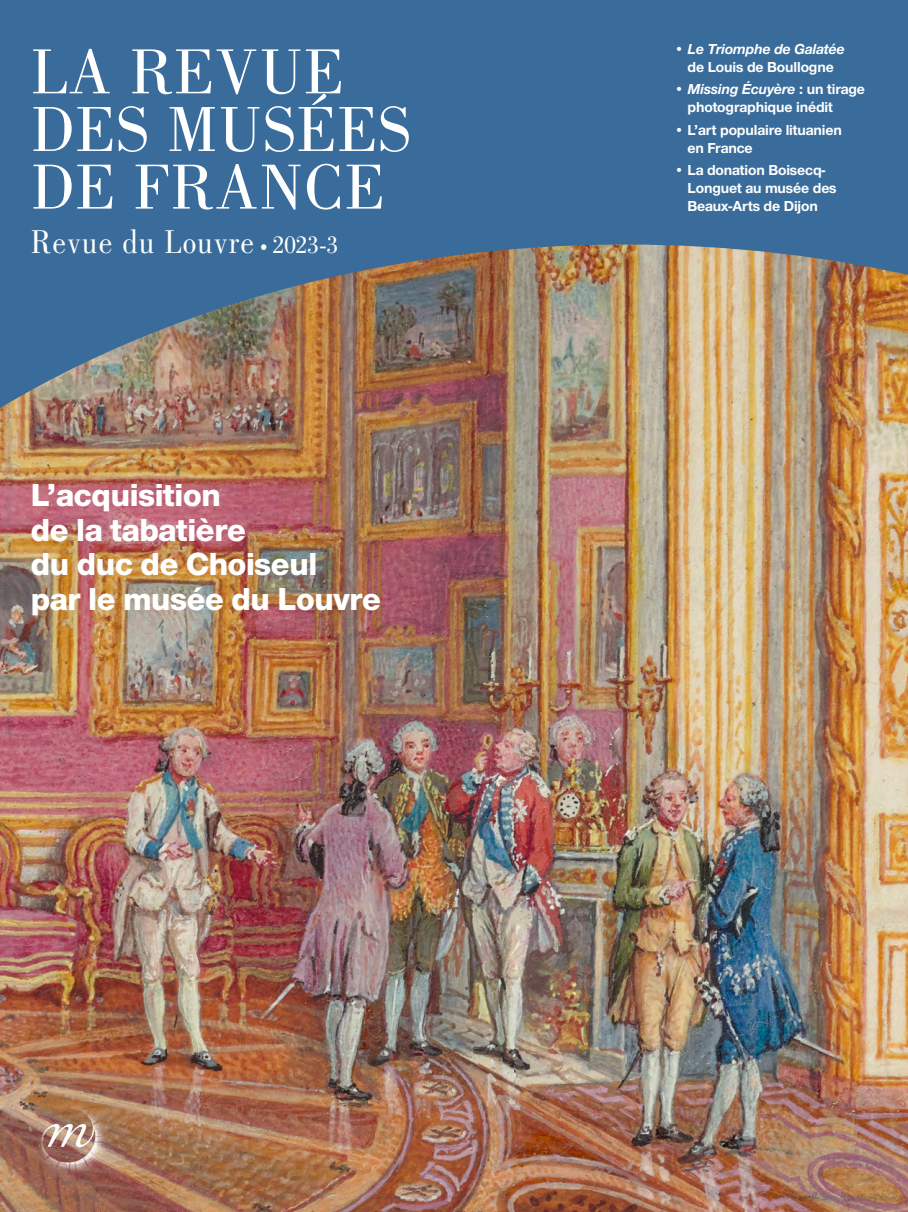
<style>
.page{position:relative;width:908px;height:1212px;background:#fff}
.page>*{position:absolute;margin:0;border:0;box-sizing:border-box;transform-origin:0 0}
.t1{font:65.7px/57.6px "Bodoni";letter-spacing:.01em;color:#fff}
.t2{font:34.05px "Bodoni";letter-spacing:.04em;color:#fff;scale:.9 1}
.t3{font:800 33px/34.5px "Nimbus Sans Novus T";letter-spacing:-.01em;color:#fff}
.t4{font:700 15px/18px "Nimbus Sans Novus T";letter-spacing:-.01em;color:#fff}
.s1{font-size:18px}
.s2{font-size:25.5px}
.s3{font-style:italic}
</style>
<div class="page">
<img style="left:0;top:0;width:908px;height:1212px">
<img style="left:29px;top:1095px;width:87px;height:87px">
<h1 class="t1" style="left:31px;top:43px;width:382px">LA REVUE<br>DES MUSÉES<br>DE FRANCE</h1>
<h2 class="t2" style="left:31px;top:223px;width:343px">Revue du Louvre <span class="s1">•</span> <span class="s2">2023-3</span></h2>
<h3 class="t3" style="left:31px;top:477px;width:352px">L’acquisition<br>de la tabatière<br>du duc de Choiseul<br>par le musée du Louvre</h3>
<p class="t4" style="left:674px;top:40px;width:172px;text-align:center">• <span class="s3">Le Triomphe de Galatée </span>de Louis de Boullogne</p>
<p class="t4" style="left:687px;top:80px;width:179px;text-indent:-13px">• <span class="s3">Missing Écuyère</span> : un tirage photographique inédit</p>
<p class="t4" style="left:687px;top:120px;width:156px;text-indent:-13px">• L’art populaire lituanien en France</p>
<p class="t4" style="left:687px;top:161px;width:151px;text-indent:-13px">• La donation Boisecq-<br>Longuet au musée des<br>Beaux-Arts de Dijon</p>
</div>
